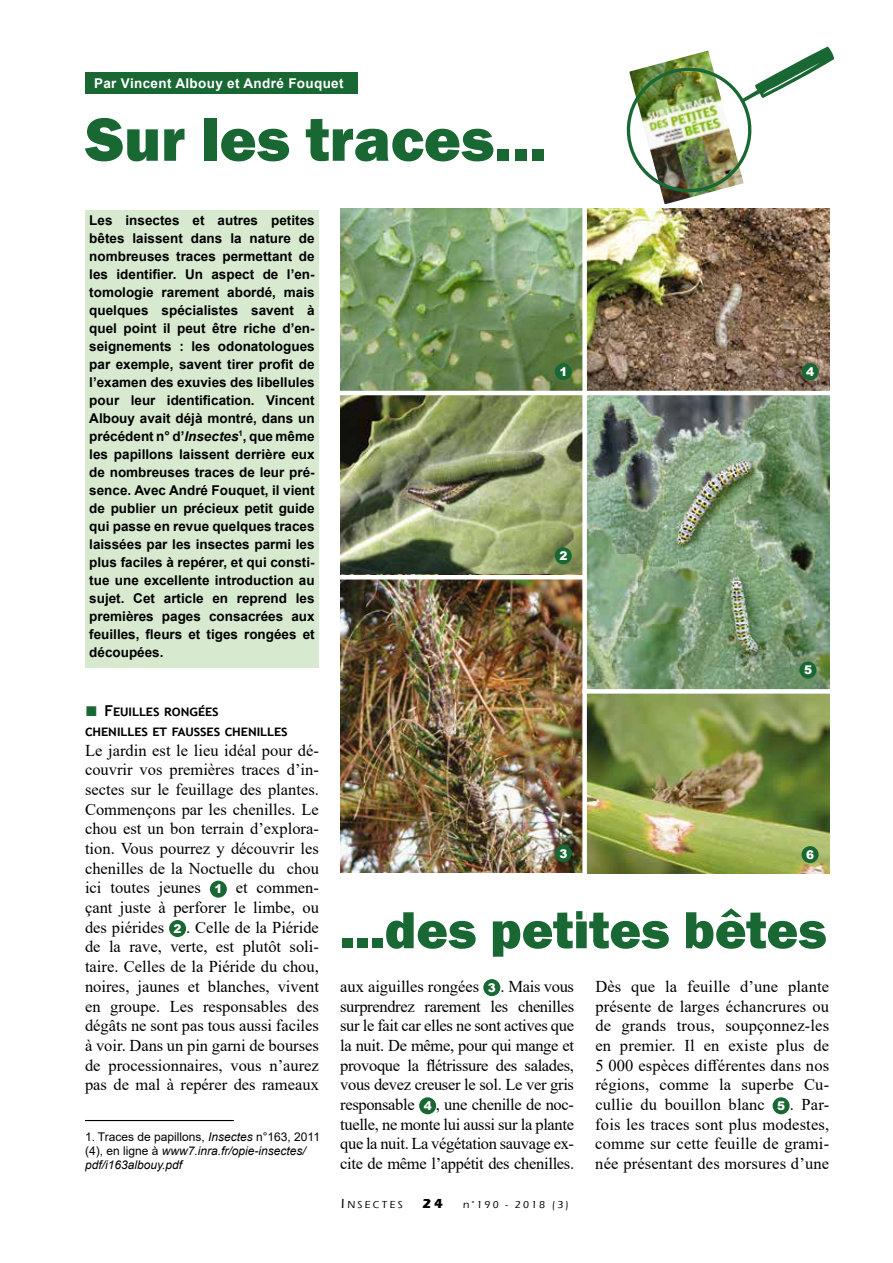
<style>
.page{position:relative;width:893px;height:1263px;background:#fff}
.page>*{position:absolute;margin:0;border:0;box-sizing:border-box;transform-origin:0 0}
.t1{font:800 63.3px "Franklin Gothic";color:#196733}
.t2{font:800 54px "Franklin Gothic";color:#196733}
.t3{font:16.5px/19.6px "Times New Roman";color:#000;text-align:justify}
.t4{font:700 15px/19.6px "Trebuchet MS";color:#000}
.t5{font:700 13.5px/18px "Arial";color:#000;text-align:justify}
.t6{font:700 13.5px "Arial";letter-spacing:.025em;color:#fff}
.t7{font:italic 12px/14.4px "Arial";color:#000}
.t8{font:900 12px "Arial";color:#fff}
.t9{font:500 10.5px "Eras ITC";letter-spacing:.2em;color:#000}
.s1{font-style:italic}
.s2{font-family:"Century Gothic";font-weight:400;font-size:21px;color:#196733}
.s3{font-family:"Arial";font-weight:900;font-size:12px;color:#fff}
.s4{font-style:normal}
.s5{font-size:13.5px}
.s6{font-weight:700;font-size:13.5px}
</style>
<div class="page">
<img style="left:340px;top:209px;width:489px;height:665px">
<div style="left:86px;top:72px;width:272px;height:22px;background:#196733"></div>
<div style="left:210px;top:881px;width:17px;height:17px;background:#196733;border-radius:50%"></div>
<div style="left:169px;top:920px;width:17px;height:17px;background:#196733;border-radius:50%"></div>
<div style="left:483px;top:979px;width:17px;height:17px;background:#196733;border-radius:50%"></div>
<div style="left:419px;top:1097px;width:17px;height:17px;background:#196733;border-radius:50%"></div>
<div style="left:773px;top:1097px;width:17px;height:17px;background:#196733;border-radius:50%"></div>
<div style="left:85px;top:210px;width:234px;height:458px;background:#d7e9cf"></div>
<img style="left:661px;top:193px;width:46px;height:11px">
<hr style="left:335px;top:391px;width:501px;height:4px;background:#fff">
<hr style="left:335px;top:575px;width:251px;height:4px;background:#fff">
<div style="left:582px;top:689px;width:253px;height:5px;background:#fff"></div>
<div style="left:582px;top:204px;width:5px;height:717px;background:#fff"></div>
<img style="left:626px;top:47px;width:208px;height:146px">
<div style="left:555px;top:363px;width:17px;height:17px;background:#196733;border-radius:50%"></div>
<div style="left:801px;top:363px;width:18px;height:17px;background:#196733;border-radius:50%"></div>
<div style="left:555px;top:547px;width:17px;height:17px;background:#196733;border-radius:50%"></div>
<div style="left:799px;top:661px;width:17px;height:17px;background:#196733;border-radius:50%"></div>
<div style="left:555px;top:845px;width:17px;height:17px;background:#196733;border-radius:50%"></div>
<div style="left:801px;top:846px;width:18px;height:17px;background:#196733;border-radius:50%"></div>
<hr style="left:85px;top:1120px;width:149px;height:1px;background:#000">
<p class="t6" style="left:94px;top:74px;width:251px">Par Vincent Albouy et André Fouquet</p>
<h1 class="t1" style="left:86px;top:99px;width:463px">Sur les traces...</h1>
<p class="t5" style="left:89px;top:211px;width:227px">Les insectes et autres petites bêtes laissent dans la nature de nombreuses traces permettant de les identifier. Un aspect de l’en&shy;tomologie rarement abordé, mais quelques spécialistes savent à quel point il peut être riche d’en&shy;seignements : les odonatologues par exemple, savent tirer profit de l’examen des exuvies des libellules pour leur identification. Vincent Albouy avait déjà montré, dans un précédent n° d’<span class="s1">Insectes</span><sup>1</sup>, que même les papillons laissent derrière eux de nombreuses traces de leur pré&shy;sence. Avec André Fouquet, il vient de publier un précieux petit guide qui passe en revue quelques traces laissées par les insectes parmi les plus faciles à repérer, et qui consti&shy;tue une excellente introduction au sujet. Cet article en reprend les premières pages consacrées aux feuilles, fleurs et tiges rongées et découpées.</p>
<p class="t8" style="left:559px;top:363px;width:10px">1</p>
<p class="t8" style="left:806px;top:363px;width:10px">4</p>
<p class="t8" style="left:559px;top:547px;width:10px">2</p>
<p class="t8" style="left:804px;top:661px;width:10px">5</p>
<p class="t4" style="left:85px;top:701px;width:204px"><span class="s2">■</span> Feuilles rongées<br>chenilles et fausses chenilles</p>
<p class="t3" style="left:85px;top:740px;width:235px">Le jardin est le lieu idéal pour dé&shy;couvrir vos premières traces d’in&shy;sectes sur le feuillage des plantes.<br>Commençons par les chenilles. Le chou est un bon terrain d’explora&shy;tion. Vous pourrez y découvrir les chenilles de la Noctuelle du chou ici toutes jeunes <span class="s3">1</span> et commen&shy;çant juste à perforer le limbe, ou des piérides <span class="s3">2</span> . Celle de la Piéride de la rave, verte, est plutôt soli&shy;taire. Celles de la Piéride du chou, noires, jaunes et blanches, vivent en groupe. Les responsables des dégâts ne sont pas tous aussi faciles à voir. Dans un pin garni de bourses de processionnaires, vous n’aurez pas de mal à repérer des rameaux</p>
<p class="t7" style="left:85px;top:1129px;width:237px"><span class="s4">1. Traces de papillons,</span> Insectes <span class="s4">n°163, 2011 (4), en ligne à</span> www7.inra.fr/opie-insectes/ pdf/i163albouy.pdf</p>
<p class="t8" style="left:559px;top:845px;width:10px">3</p>
<p class="t8" style="left:806px;top:846px;width:10px">6</p>
<h2 class="t2" style="left:340px;top:895px;width:488px">...des petites bêtes</h2>
<p class="t3" style="left:340px;top:976px;width:235px">aux aiguilles rongées <span class="s3">3</span> . Mais vous surprendrez rarement les chenilles sur le fait car elles ne sont actives que la nuit. De même, pour qui mange et provoque la flétrissure des salades, vous devez creuser le sol. Le ver gris responsable <span class="s3">4</span> , une chenille de noc&shy;tuelle, ne monte lui aussi sur la plante que la nuit. La végétation sauvage ex&shy;cite de même l’appétit des chenilles.</p>
<p class="t3" style="left:595px;top:976px;width:235px">Dès que la feuille d’une plante présente de larges échancrures ou de grands trous, soupçonnez-les en premier. Il en existe plus de 5 000 espèces différentes dans nos régions, comme la superbe Cu&shy;cullie du bouillon blanc <span class="s3">5</span> . Par&shy;fois les traces sont plus modestes, comme sur cette feuille de grami&shy;née présentant des morsures d’une</p>
<p class="t9" style="left:341px;top:1199px;width:229px"><span class="s5">I</span>NSECTES <span class="s6">24</span> n°190 - 2018 (3)</p>
</div>
